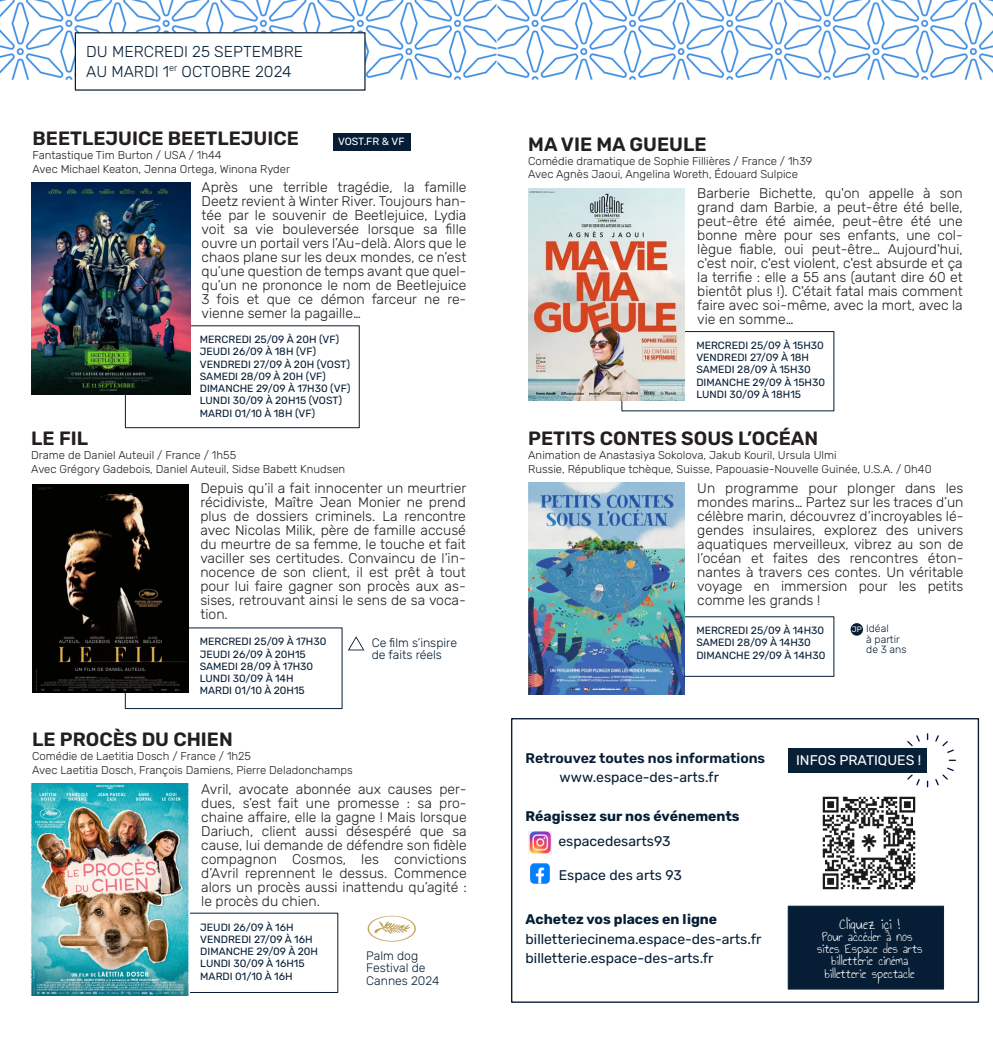
<style>
.page{position:relative;width:993px;height:1042px;background:#fff}
.page>*{position:absolute;margin:0;border:0;box-sizing:border-box;transform-origin:0 0}
.t1{font:600 19.25px "Rubik";color:#231f20}
.t2{font:300 15.75px/19.2px "Rubik";color:#061e35}
.t3{font:15.75px "Annie Use Your Telescope";color:#fff}
.t4{font:300 14px/14px "Rubik";color:#231f20;text-align:justify}
.t5{font:14px/19.2px "Rubik";color:#061e35}
.t6{font:14px/12.2px "Annie Use Your Telescope";color:#fff;text-align:center}
.t7{font:700 14px "Rubik";color:#061e35}
.t8{font:600 14px "Rubik";color:#061e35}
.t9{font:14px "Rubik";color:#fff}
.t10{font:300 12.25px/12.2px "Rubik";color:#061e35}
.t11{font:300 11.38px/13.1px "Rubik";color:#231f20}
.t12{font:10.5px/12.2px "Rubik";color:#061e35}
.t13{font:300 10.5px/10.5px "Rubik";color:#061e35}
.t14{font:10.5px "Rubik";color:#fff}
.t15{font:7.88px "Rubik";color:#e7e8e9}
</style>
<div class="page">
<div style="left:850px;top:623px;width:12px;height:13px;background:#061e35;border-radius:50%"></div>
<img style="left:367px;top:915px;width:49px;height:27px">
<svg style="left:348px;top:636px;width:16px;height:14px"></svg>
<div style="left:333px;top:132px;width:77px;height:18px;background:#061e35"></div>
<svg style="left:684px;top:615px;width:150px;height:62px"></svg>
<img style="left:528px;top:483px;width:156px;height:211px">
<svg style="left:620px;top:330px;width:214px;height:82px"></svg>
<img style="left:528px;top:188px;width:156px;height:212px">
<svg style="left:190px;top:912px;width:148px;height:81px"></svg>
<img style="left:31px;top:783px;width:158px;height:212px">
<div style="left:125px;top:627px;width:217px;height:82px;border:1px solid #061e35"></div>
<img style="left:33px;top:484px;width:156px;height:208px">
<svg style="left:124px;top:324px;width:236px;height:105px"></svg>
<img style="left:31px;top:182px;width:159px;height:212px">
<img style="left:0;top:0;width:992px;height:80px">
<div style="left:75px;top:32px;width:290px;height:59px;background:#fff;border:1px solid #061e35"></div>
<div style="left:511px;top:718px;width:467px;height:285px;border:1px solid #061e35"></div>
<img style="left:898px;top:733px;width:58px;height:55px">
<img style="left:822px;top:797px;width:92px;height:92px">
<div style="left:787px;top:747px;width:139px;height:25px;background:#061e35"></div>
<div style="left:787px;top:906px;width:156px;height:83px;background:#061e35;border:1px solid #061e35"></div>
<img style="left:528px;top:831px;width:23px;height:22px">
<img style="left:530px;top:863px;width:20px;height:21px">
<p class="t2" style="left:86px;top:42px;width:218px">DU MERCREDI 25 SEPTEMBRE<br>AU MARDI 1<sup>er</sup> OCTOBRE 2024</p>
<h1 class="t1" style="left:33px;top:127px;width:268px">BEETLEJUICE BEETLEJUICE</h1>
<p class="t11" style="left:33px;top:148px;width:259px;line-height:14px">Fantastique Tim Burton / USA / 1h44<br>Avec Michael Keaton, Jenna Ortega, Winona Ryder</p>
<p class="t14" style="left:338px;top:135px;width:68px">VOST.FR &amp; VF</p>
<p class="t4" style="left:201px;top:181px;width:266px">Après une terrible tragédie, la famille Deetz revient à Winter River. Toujours han&shy;tée par le souvenir de Beetlejuice, Lydia voit sa vie bouleversée lorsque sa fille ouvre un portail vers l’Au-delà. Alors que le chaos plane sur les deux mondes, ce n’est qu’une question de temps avant que quel&shy;qu’un ne prononce le nom de Beetlejuice 3 fois et que ce démon farceur ne re&shy;vienne semer la pagaille…</p>
<p class="t12" style="left:200px;top:333px;width:152px">MERCREDI 25/09 À 20H (VF)<br>JEUDI 26/09 À 18H (VF)<br>VENDREDI 27/09 À 20H (VOST)<br>SAMEDI 28/09 À 20H (VF)<br>DIMANCHE 29/09 À 17H30 (VF)<br>LUNDI 30/09 À 20H15 (VOST)<br>MARDI 01/10 À 18H (VF)</p>
<h1 class="t1" style="left:31px;top:427px;width:58px">LE FIL</h1>
<p class="t11" style="left:31px;top:449px;width:315px">Drame de Daniel Auteuil / France / 1h55<br>Avec Grégory Gadebois, Daniel Auteuil, Sidse Babett Knudsen</p>
<p class="t4" style="left:200px;top:481px;width:267px">Depuis qu’il a fait innocenter un meurtrier récidiviste, Maître Jean Monier ne prend plus de dossiers criminels. La rencontre avec Nicolas Milik, père de famille accusé du meurtre de sa femme, le touche et fait vaciller ses certitudes. Convaincu de l’in&shy;nocence de son client, il est prêt à tout pour lui faire gagner son procès aux as&shy;sises, retrouvant ainsi le sens de sa voca&shy;tion.</p>
<p class="t12" style="left:200px;top:635px;width:128px">MERCREDI 25/09 À 17H30<br>JEUDI 26/09 À 20H15<br>SAMEDI 28/09 À 17H30<br>LUNDI 30/09 À 14H<br>MARDI 01/10 À 20H15</p>
<h1 class="t1" style="left:32px;top:728px;width:202px">LE PROCÈS DU CHIEN</h1>
<p class="t11" style="left:32px;top:750px;width:322px">Comédie de Laetitia Dosch / France / 1h25<br>Avec Laetitia Dosch, François Damiens, Pierre Deladonchamps</p>
<p class="t10" style="left:371px;top:636px;width:87px">Ce film s’inspire de faits réels</p>
<p class="t4" style="left:201px;top:782px;width:267px">Avril, avocate abonnée aux causes per&shy;dues, s’est fait une promesse : sa pro&shy;chaine affaire, elle la gagne ! Mais lorsque Dariuch, client aussi désespéré que sa cause, lui demande de défendre son fidèle compagnon Cosmos, les convictions d’Avril reprennent le dessus. Commence alors un procès aussi inattendu qu’agité : le procès du chien.</p>
<p class="t12" style="left:200px;top:921px;width:119px">JEUDI 26/09 À 16H<br>VENDREDI 27/09 À 16H<br>DIMANCHE 29/09 À 20H<br>LUNDI 30/09 À 16H15<br>MARDI 01/10 À 16H</p>
<p class="t10" style="left:366px;top:950px;width:75px">Palm dog<br>Festival de<br>Cannes 2024</p>
<h1 class="t1" style="left:528px;top:133px;width:180px">MA VIE MA GUEULE</h1>
<p class="t11" style="left:528px;top:154px;width:285px">Comédie dramatique de Sophie Fillières / France / 1h39<br>Avec Agnès Jaoui, Angelina Woreth, Édouard Sulpice</p>
<p class="t4" style="left:697px;top:186px;width:267px">Barberie Bichette, qu'on appelle à son grand dam Barbie, a peut-être été belle, peut-être été aimée, peut-être été une bonne mère pour ses enfants, une col&shy;lègue fiable, oui peut-être… Aujourd'hui, c'est noir, c'est violent, c'est absurde et ça la terrifie : elle a 55 ans (autant dire 60 et bientôt plus !). C'était fatal mais comment faire avec soi-même, avec la mort, avec la vie en somme…</p>
<p class="t12" style="left:696px;top:339px;width:130px">MERCREDI 25/09 À 15H30<br>VENDREDI 27/09 À 18H<br>SAMEDI 28/09 À 15H30<br>DIMANCHE 29/09 À 15H30<br>LUNDI 30/09 À 18H15</p>
<h1 class="t1" style="left:528px;top:427px;width:291px">PETITS CONTES SOUS L’OCÉAN</h1>
<p class="t11" style="left:528px;top:448px;width:405px;line-height:14px">Animation de Anastasiya Sokolova, Jakub Kouril, Ursula Ulmi<br>Russie, République tchèque, Suisse, Papouasie-Nouvelle Guinée, U.S.A. / 0h40</p>
<p class="t4" style="left:697px;top:481px;width:267px">Un programme pour plonger dans les mondes marins… Partez sur les traces d’un célèbre marin, découvrez d’incroyables lé&shy;gendes insulaires, explorez des univers aquatiques merveilleux, vibrez au son de l’océan et faites des rencontres éton&shy;nantes à travers ces contes. Un véritable voyage en immersion pour les petits comme les grands !</p>
<p class="t12" style="left:696px;top:624px;width:130px">MERCREDI 25/09 À 14H30<br>SAMEDI 28/09 À 14H30<br>DIMANCHE 29/09 À 14H30</p>
<p class="t13" style="left:865px;top:623px;width:42px">Idéal<br>à partir de 3 ans</p>
<p class="t15" style="left:851px;top:625px;width:12px">JP</p>
<p class="t8" style="left:525px;top:750px;width:241px">Retrouvez toutes nos informations</p>
<p class="t5" style="left:559px;top:768px;width:161px">www.espace-des-arts.fr</p>
<p class="t7" style="left:525px;top:808px;width:215px">Réagissez sur nos événements</p>
<p class="t5" style="left:558px;top:832px;width:114px">espacedesarts93</p>
<p class="t5" style="left:558px;top:865px;width:125px">Espace des arts 93</p>
<p class="t7" style="left:525px;top:911px;width:193px">Achetez vos places en ligne</p>
<p class="t5" style="left:525px;top:929px;width:237px">billetteriecinema.espace-des-arts.fr billetterie.espace-des-arts.fr</p>
<p class="t9" style="left:795px;top:752px;width:127px">INFOS PRATIQUES !</p>
<p class="t3" style="left:839px;top:912px;width:62px">Cliquez içi !</p>
<p class="t6" style="left:816px;top:930px;width:107px">Pour accéder à nos sites Espace des arts billetterie cinéma billetterie spectacle</p>
</div>
